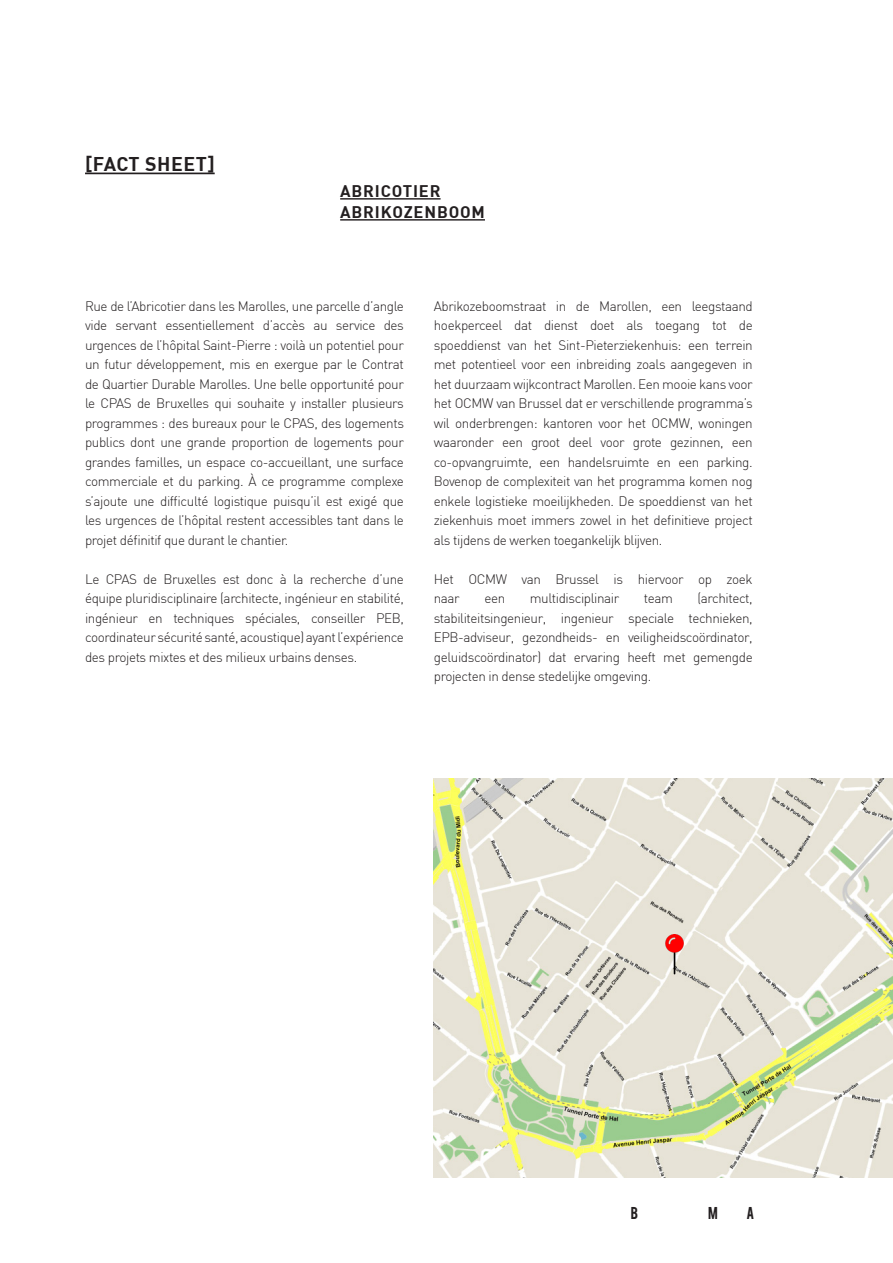
<style>
.page{position:relative;width:893px;height:1263px;background:#fff}
.page>*{position:absolute;margin:0;border:0;box-sizing:border-box;transform-origin:0 0}
.t1{font:700 19.5px "DIN";letter-spacing:.025em;color:#231f20}
.t2{font:700 16.5px/21px "DIN";letter-spacing:.05em;color:#231f20}
.t3{font:300 13.5px/19.5px "DIN";letter-spacing:-.03em;color:#231f20;text-align:justify}
</style>
<div class="page">
<hr style="left:85px;top:173px;width:130px;height:1px;background:#231f20">
<hr style="left:340px;top:198px;width:101px;height:2px;background:#231f20">
<hr style="left:340px;top:219px;width:145px;height:2px;background:#231f20">
<img style="left:434px;top:778px;width:459px;height:400px">
<img style="left:651px;top:935px;width:46px;height:45px">
<h1 class="t1" style="left:85px;top:151px;width:131px">[FACT SHEET]</h1>
<p class="t2" style="left:340px;top:179px;width:146px">ABRICOTIER<br>ABRIKOZENBOOM</p>
<p class="t3" style="left:85px;top:296px;width:320px">Rue de l’Abricotier dans les Marolles, une parcelle d’angle vide servant essentiellement d’accès au service des urgences de l’hôpital Saint-Pierre : voilà un potentiel pour un futur développement, mis en exergue par le Contrat de Quartier Durable Marolles. Une belle opportunité pour le CPAS de Bruxelles qui souhaite y installer plusieurs programmes : des bureaux pour le CPAS, des logements publics dont une grande proportion de logements pour grandes familles, un espace co-accueillant, une surface commerciale et du parking. À ce programme complexe s’ajoute une difficulté logistique puisqu’il est exigé que les urgences de l’hôpital restent accessibles tant dans le projet définitif que durant le chantier.</p>
<p class="t3" style="left:85px;top:569px;width:320px">Le CPAS de Bruxelles est donc à la recherche d’une équipe pluridisciplinaire (architecte, ingénieur en stabilité, ingénieur en techniques spéciales, conseiller PEB, coordinateur sécurité santé, acoustique) ayant l’expérience des projets mixtes et des milieux urbains denses.</p>
<p class="t3" style="left:434px;top:296px;width:320px">Abrikozeboomstraat in de Marollen, een leegstaand hoekperceel dat dienst doet als toegang tot de spoeddienst van het Sint-Pieterziekenhuis: een terrein met potentieel voor een inbreiding zoals aangegeven in het duurzaam wijkcontract Marollen. Een mooie kans voor het OCMW van Brussel dat er verschillende programma’s wil onderbrengen: kantoren voor het OCMW, woningen waaronder een groot deel voor grote gezinnen, een co-opvangruimte, een handelsruimte en een parking.<br>Bovenop de complexiteit van het programma komen nog enkele logistieke moeilijkheden. De spoeddienst van het ziekenhuis moet immers zowel in het definitieve project als tijdens de werken toegankelijk blijven.</p>
<p class="t3" style="left:434px;top:569px;width:320px">Het OCMW van Brussel is hiervoor op zoek naar</p>
<p class="t3" style="left:434px;top:589px;width:320px;text-indent:264px">(architect, stabiliteitsingenieur, ingenieur speciale technieken, EPB-adviseur, gezondheids- en veiligheidscoördinator, geluidscoördinator) dat ervaring heeft met gemengde projecten in dense stedelijke omgeving.</p>
<p class="t3" style="left:484px;top:589px;width:22px">een</p>
<p class="t3" style="left:530px;top:589px;width:91px">multidisciplinair</p>
<p class="t3" style="left:644px;top:589px;width:31px">team</p>
</div>
